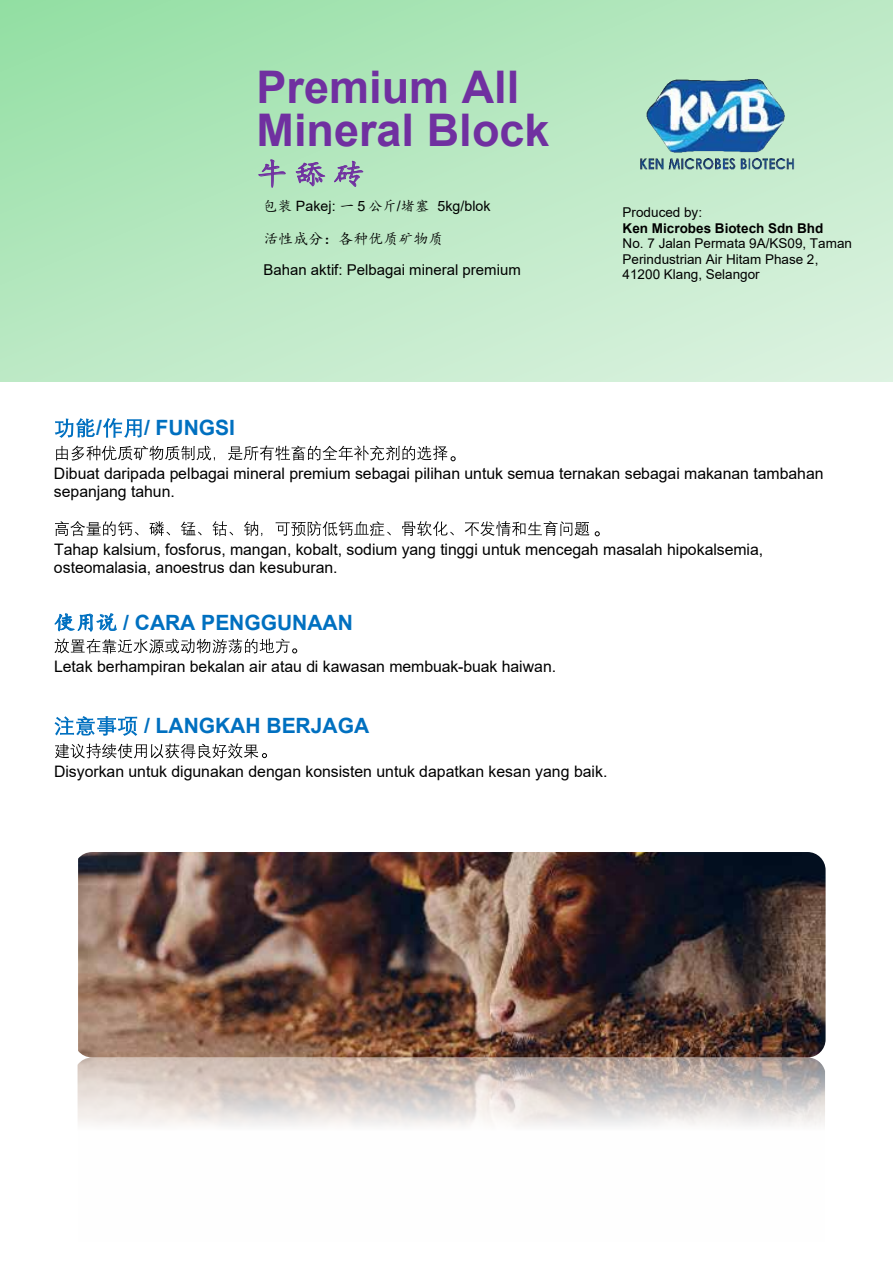
<style>
.page{position:relative;width:893px;height:1263px;background:#fff}
.page>*{position:absolute;margin:0;border:0;box-sizing:border-box;transform-origin:0 0}
.t1{font:700 45px/43.2px "Arial";color:#7030a0}
.t2{font:30px "Kai Ti";color:#7030a0}
.t3{font:700 21px "Arial";color:#0070c0}
.t4{font:15.9px/18px "Arial";color:#000}
.t5{font:15px "Arial";color:#000}
.t6{font:15px "Kai Ti";color:#000}
.t7{font:14.25px "Arial";letter-spacing:.005em;color:#000}
.t8{font:13.5px/15.5px "Arial";color:#000}
.t9{font:700 13.5px "Arial";color:#000}
.s1{font-family:"Kai Ti"}
.s2{font-family:"Kai Ti";font-weight:400}
</style>
<div class="page">
<svg style="left:0;top:0;width:893px;height:382px"></svg>
<svg style="left:55px;top:418px;width:40px;height:20px"></svg>
<svg style="left:103px;top:418px;width:39px;height:20px"></svg>
<svg style="left:55px;top:521px;width:534px;height:15px"></svg>
<svg style="left:54px;top:613px;width:63px;height:19px"></svg>
<svg style="left:55px;top:716px;width:82px;height:20px"></svg>
<img style="left:620px;top:55px;width:194px;height:138px">
<svg style="left:258px;top:159px;width:29px;height:29px"></svg>
<svg style="left:295px;top:161px;width:30px;height:26px"></svg>
<svg style="left:333px;top:160px;width:31px;height:28px"></svg>
<svg style="left:56px;top:445px;width:400px;height:16px"></svg>
<svg style="left:595px;top:531px;width:5px;height:5px"></svg>
<svg style="left:54px;top:638px;width:243px;height:15px"></svg>
<svg style="left:55px;top:743px;width:212px;height:16px"></svg>
<img style="left:78px;top:852px;width:748px;height:274px">
<h1 class="t1" style="left:257px;top:66px;width:294px">Premium All<br>Mineral Block</h1>
<h2 class="t2" style="left:257px;top:159px;width:109px">牛舔砖</h2>
<p class="t7" style="left:264px;top:200px;width:229px"><span class="s1">包装</span> Pakej: <span class="s1">一</span> 5 <span class="s1">公斤</span>/<span class="s1">堵塞</span> 5kg/blok</p>
<p class="t6" style="left:264px;top:231px;width:181px">活性成分：各种优质矿物质</p>
<p class="t5" style="left:264px;top:265px;width:259px">Bahan aktif: Pelbagai mineral premium</p>
<p class="t8" style="left:623px;top:206px;width:81px">Produced by:</p>
<p class="t9" style="left:623px;top:220px;width:202px">Ken Microbes Biotech Sdn Bhd</p>
<p class="t8" style="left:623px;top:237px;width:231px">No. 7 Jalan Permata 9A/KS09, Taman<br>Perindustrian Air Hitam Phase 2,<br>41200 Klang, Selangor</p>
<h3 class="t3" style="left:96px;top:415px;width:7px">/</h3>
<h3 class="t3" style="left:144px;top:415px;width:93px">/ FUNGSI</h3>
<p class="t4" style="left:54px;top:466px;width:771px">Dibuat daripada pelbagai mineral premium sebagai pilihan untuk semua ternakan sebagai makanan tambahan sepanjang tahun.</p>
<p class="t4" style="left:54px;top:541px;width:711px">Tahap kalsium, fosforus, mangan, kobalt, sodium yang tinggi untuk mencegah masalah hipokalsemia, osteomalasia, anoestrus dan kesuburan.</p>
<h3 class="t3" style="left:54px;top:610px;width:300px"><span class="s2">使用说</span> / CARA PENGGUNAAN</h3>
<p class="t4" style="left:54px;top:659px;width:504px">Letak berhampiran bekalan air atau di kawasan membuak-buak haiwan.</p>
<h3 class="t3" style="left:144px;top:713px;width:227px">/ LANGKAH BERJAGA</h3>
<p class="t4" style="left:54px;top:764px;width:555px">Disyorkan untuk digunakan dengan konsisten untuk dapatkan kesan yang baik.</p>
</div>
